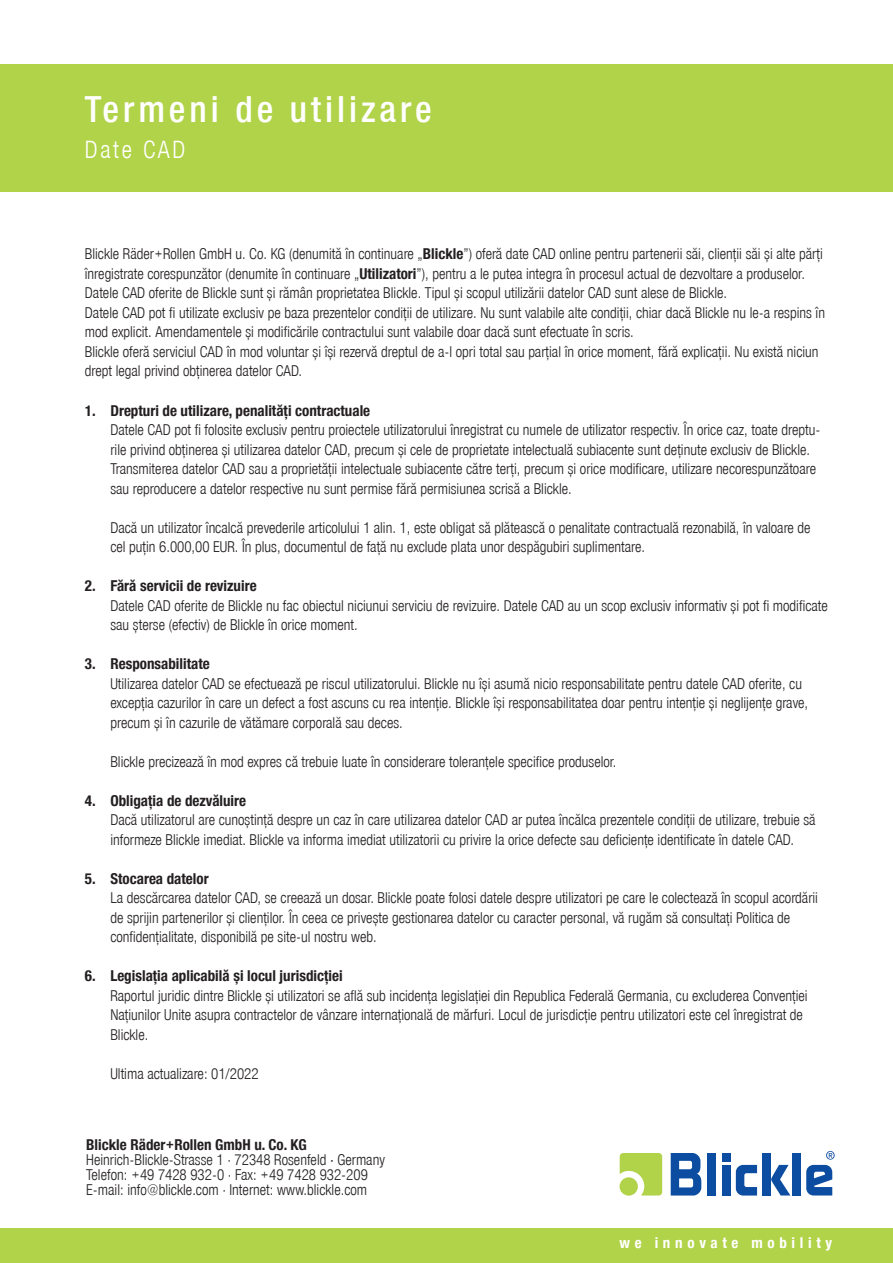
<style>
.page{position:relative;width:893px;height:1263px;background:#fff}
.page>*{position:absolute;margin:0;border:0;box-sizing:border-box;transform-origin:0 0}
.t1{font:500 36px "Blickle Sans Global";letter-spacing:.11em;color:#fff}
.t2{font:300 24px "Blickle Sans Global";letter-spacing:.11em;color:#fff}
.t3{font:300 15px/19.5px "Blickle Sans Global";color:#231f20}
.t4{font:700 15px "Blickle Sans Global";color:#231f20}
.t5{font:700 condensed 15px "Helvetica Neue LT Com";letter-spacing:.31em;color:#fff}
.s1{font-weight:700}
</style>
<div class="page">
<svg style="left:620px;top:1153px;width:42px;height:42px"></svg>
<div style="left:707px;top:1153px;width:8px;height:42px;background:#0d4da1"></div>
<div style="left:722px;top:1165px;width:9px;height:30px;background:#0d4da1"></div>
<div style="left:722px;top:1153px;width:9px;height:8px;background:#0d4da1"></div>
<svg style="left:771px;top:1165px;width:19px;height:30px"></svg>
<svg style="left:736px;top:1165px;width:21px;height:30px"></svg>
<div style="left:792px;top:1153px;width:9px;height:42px;background:#0d4da1"></div>
<div style="left:762px;top:1153px;width:8px;height:42px;background:#0d4da1"></div>
<svg style="left:671px;top:1153px;width:30px;height:42px"></svg>
<div style="left:620px;top:1177px;width:18px;height:18px;background:#b1d349;border-radius:50%"></div>
<svg style="left:806px;top:1151px;width:29px;height:44px"></svg>
<div style="left:0;top:1229px;width:893px;height:34px;background:#b1d349"></div>
<div style="left:0;top:64px;width:893px;height:127px;background:#b1d349"></div>
<p class="t1" style="left:85px;top:89px;width:348px">Termeni de utilizare</p>
<p class="t2" style="left:85px;top:136px;width:102px">Date CAD</p>
<p class="t3" style="left:85px;top:245px;width:739px">Blickle Räder+Rollen GmbH u. Co. KG (denumită în continuare „<span class="s1">Blickle</span>”) oferă date CAD online pentru partenerii săi, clienții săi și alte părți înregistrate corespunzător (denumite în continuare „<span class="s1">Utilizatori</span>”), pentru a le putea integra în procesul actual de dezvoltare a produselor.<br>Datele CAD oferite de Blickle sunt și rămân proprietatea Blickle. Tipul și scopul utilizării datelor CAD sunt alese de Blickle.</p>
<p class="t3" style="left:85px;top:303px;width:742px">Datele CAD pot fi utilizate exclusiv pe baza prezentelor condiții de utilizare. Nu sunt valabile alte condiții, chiar dacă Blickle nu le-a respins în mod explicit. Amendamentele și modificările contractului sunt valabile doar dacă sunt efectuate în scris.</p>
<p class="t3" style="left:85px;top:342px;width:735px">Blickle oferă serviciul CAD în mod voluntar și își rezervă dreptul de a-l opri total sau parțial în orice moment, fără explicații. Nu există niciun drept legal privind obținerea datelor CAD.</p>
<p class="t4" style="left:85px;top:402px;width:287px">1. Drepturi de utilizare, penalități contractuale</p>
<p class="t3" style="left:110px;top:420px;width:711px">Datele CAD pot fi folosite exclusiv pentru proiectele utilizatorului înregistrat cu numele de utilizator respectiv. În orice caz, toate dreptu&shy;rile privind obținerea și utilizarea datelor CAD, precum și cele de proprietate intelectuală subiacente sunt deținute exclusiv de Blickle.<br>Transmiterea datelor CAD sau a proprietății intelectuale subiacente către terți, precum și orice modificare, utilizare necorespunzătoare sau reproducere a datelor respective nu sunt permise fără permisiunea scrisă a Blickle.</p>
<p class="t3" style="left:110px;top:518px;width:702px">Dacă un utilizator încalcă prevederile articolului 1 alin. 1, este obligat să plătească o penalitate contractuală rezonabilă, în valoare de cel puțin 6.000,00 EUR. În plus, documentul de față nu exclude plata unor despăgubiri suplimentare.</p>
<p class="t4" style="left:85px;top:577px;width:173px">2. Fără servicii de revizuire</p>
<p class="t3" style="left:110px;top:596px;width:719px">Datele CAD oferite de Blickle nu fac obiectul niciunui serviciu de revizuire. Datele CAD au un scop exclusiv informativ și pot fi modificate sau șterse (efectiv) de Blickle în orice moment.</p>
<p class="t4" style="left:85px;top:655px;width:126px">3. Responsabilitate</p>
<p class="t3" style="left:110px;top:674px;width:699px">Utilizarea datelor CAD se efectuează pe riscul utilizatorului. Blickle nu își asumă nicio responsabilitate pentru datele CAD oferite, cu excepția cazurilor în care un defect a fost ascuns cu rea intenție. Blickle își responsabilitatea doar pentru intenție și neglijențe grave, precum și în cazurile de vătămare corporală sau deces.</p>
<p class="t3" style="left:110px;top:752px;width:508px">Blickle precizează în mod expres că trebuie luate în considerare toleranțele specifice produselor.</p>
<p class="t4" style="left:85px;top:792px;width:163px">4. Obligația de dezvăluire</p>
<p class="t3" style="left:110px;top:810px;width:707px">Dacă utilizatorul are cunoștință despre un caz în care utilizarea datelor CAD ar putea încălca prezentele condiții de utilizare, trebuie să informeze Blickle imediat. Blickle va informa imediat utilizatorii cu privire la orice defecte sau deficiențe identificate în datele CAD.</p>
<p class="t3" style="left:110px;top:869px;width:709px;text-indent:-26px"><span class="s1">5. Stocarea datelor<br></span>La descărcarea datelor CAD, se creează un dosar. Blickle poate folosi datele despre utilizatori pe care le colectează în scopul acordării de sprijin partenerilor și clienților. În ceea ce privește gestionarea datelor cu caracter personal, vă rugăm să consultați Politica de confidențialitate, disponibilă pe site-ul nostru web.</p>
<p class="t4" style="left:85px;top:967px;width:259px">6. Legislația aplicabilă și locul jurisdicției</p>
<p class="t3" style="left:110px;top:986px;width:699px">Raportul juridic dintre Blickle și utilizatori se află sub incidența legislației din Republica Federală Germania, cu excluderea Convenției<br>Națiunilor Unite asupra contractelor de vânzare internațională de mărfuri. Locul de jurisdicție pentru utilizatori este cel înregistrat de<br>Blickle.</p>
<p class="t3" style="left:110px;top:1064px;width:150px">Ultima actualizare: 01/2022</p>
<p class="t4" style="left:86px;top:1136px;width:222px">Blickle Räder+Rollen GmbH u. Co. KG</p>
<p class="t3" style="left:86px;top:1150px;width:300px">Heinrich-Blickle-Strasse 1 · 72348 Rosenfeld ∙ Germany</p>
<p class="t3" style="left:86px;top:1165px;width:283px">Telefon: +49 7428 932-0 · Fax: +49 7428 932-209</p>
<p class="t3" style="left:86px;top:1180px;width:282px">E-mail: info@blickle.com · Internet: www.blickle.com</p>
<p class="t5" style="left:620px;top:1234px;width:214px">we innovate mobility</p>
</div>
